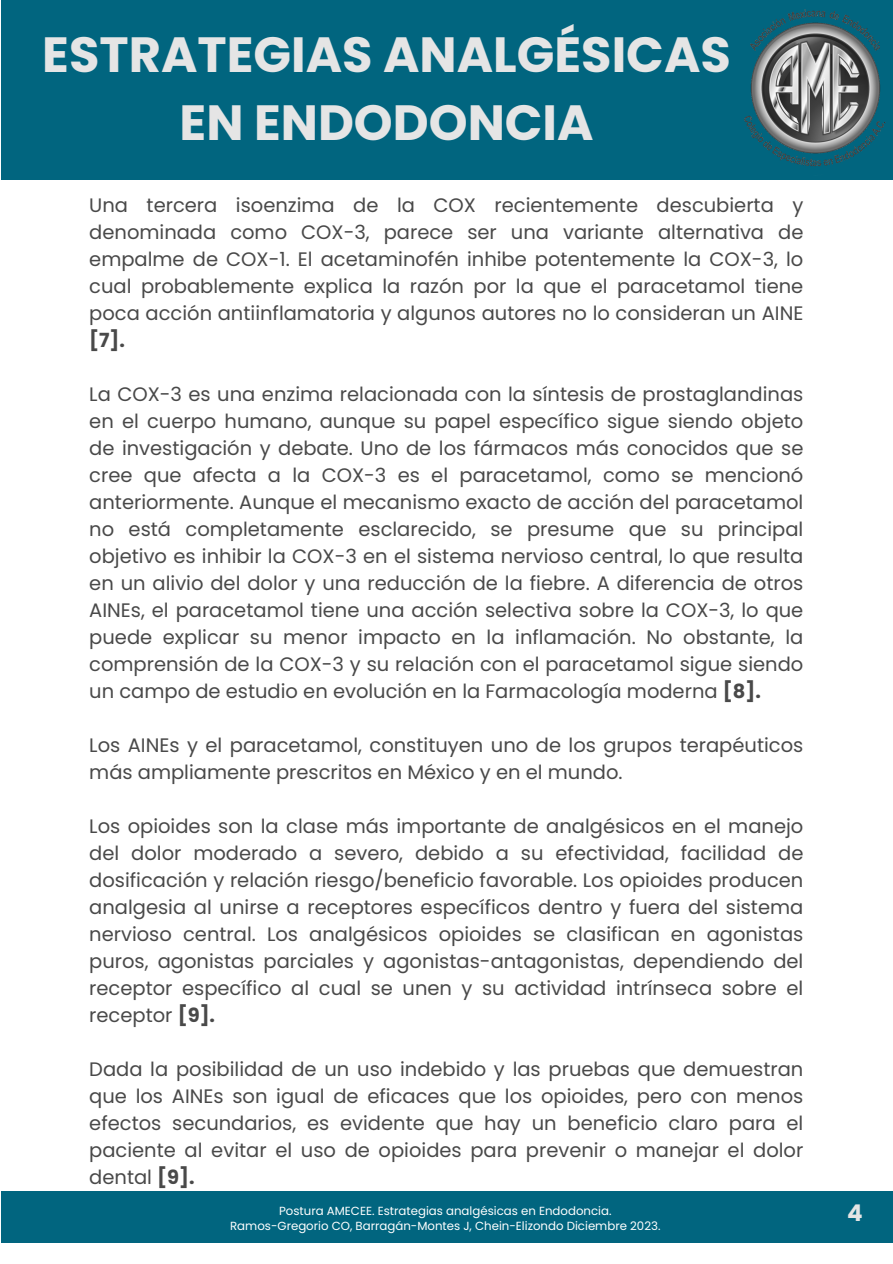
<style>
.page{position:relative;width:893px;height:1264px;background:#fff}
.page>*{position:absolute;margin:0;border:0;box-sizing:border-box;transform-origin:0 0}
.t1{font:700 49.5px/68.6px "Poppins";color:#e5e5e5;text-align:center}
.t2{font:700 22.95px "Poppins";color:#e5e5e5}
.t3{font:19.5px/27px "Poppins";color:#494949;text-align:justify}
.t4{font:11.7px "Poppins";color:#fff}
.s1{font-weight:700}
</style>
<div class="page">
<div style="left:1px;top:0;width:891px;height:179px;background:#01657f"></div>
<div style="left:1px;top:1191px;width:891px;height:52px;background:#01657f"></div>
<img style="left:737px;top:9px;width:155px;height:171px">
<p class="t1" style="left:42px;top:20px;width:690px">ESTRATEGIAS ANALGÉSICAS<br>EN ENDODONCIA</p>
<p class="t3" style="left:89px;top:192px;width:715px">Una tercera isoenzima de la COX recientemente descubierta y denominada como COX-3, parece ser una variante alternativa de empalme de COX-1. El acetaminofén inhibe potentemente la COX-3, lo cual probablemente explica la razón por la que el paracetamol tiene poca acción antiinflamatoria y algunos autores no lo consideran un AINE <span class="s1">[7].</span></p>
<p class="t3" style="left:89px;top:381px;width:715px">La COX-3 es una enzima relacionada con la síntesis de prostaglandinas en el cuerpo humano, aunque su papel específico sigue siendo objeto de investigación y debate. Uno de los fármacos más conocidos que se cree que afecta a la COX-3 es el paracetamol, como se mencionó anteriormente. Aunque el mecanismo exacto de acción del paracetamol no está completamente esclarecido, se presume que su principal objetivo es inhibir la COX-3 en el sistema nervioso central, lo que resulta en un alivio del dolor y una reducción de la fiebre. A diferencia de otros AINEs, el paracetamol tiene una acción selectiva sobre la COX-3, lo que puede explicar su menor impacto en la inflamación. No obstante, la comprensión de la COX-3 y su relación con el paracetamol sigue siendo un campo de estudio en evolución en la Farmacología moderna <span class="s1">[8].</span></p>
<p class="t3" style="left:89px;top:731px;width:715px">Los AINEs y el paracetamol, constituyen uno de los grupos terapéuticos más ampliamente prescritos en México y en el mundo.</p>
<p class="t3" style="left:89px;top:812px;width:715px">Los opioides son la clase más importante de analgésicos en el manejo del dolor moderado a severo, debido a su efectividad, facilidad de dosificación y relación riesgo/beneficio favorable. Los opioides producen analgesia al unirse a receptores específicos dentro y fuera del sistema nervioso central. Los analgésicos opioides se clasifican en agonistas puros, agonistas parciales y agonistas-antagonistas, dependiendo del receptor específico al cual se unen y su actividad intrínseca sobre el receptor <span class="s1">[9].</span></p>
<p class="t3" style="left:89px;top:1055px;width:715px">Dada la posibilidad de un uso indebido y las pruebas que demuestran que los AINEs son igual de eficaces que los opioides, pero con menos efectos secundarios, es evidente que hay un beneficio claro para el paciente al evitar el uso de opioides para prevenir o manejar el dolor dental <span class="s1">[9].</span></p>
<p class="t4" style="left:279px;top:1202px;width:334px">Postura AMECEE. Estrategias analgésicas en Endodoncia.</p>
<p class="t2" style="left:847px;top:1196px;width:17px">4</p>
<p class="t4" style="left:230px;top:1217px;width:432px">Ramos-Gregorio CO, Barragán-Montes J, Chein-Elizondo Diciembre 2023.</p>
</div>
